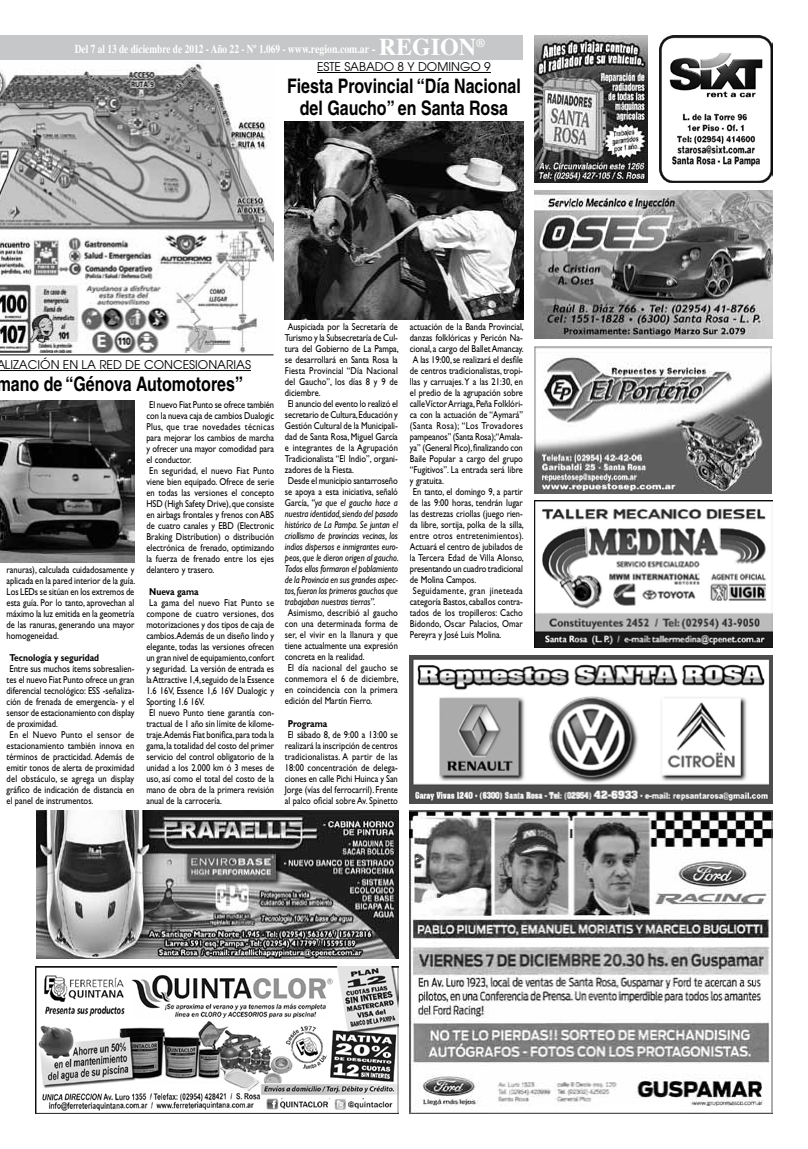
<style>
.page{position:relative;width:808px;height:1149px;background:#fff}
.page>*{position:absolute;margin:0;border:0;box-sizing:border-box;transform-origin:0 0}
.t1{font:700 20px/22px "Helvetica";color:#000;text-align:center;scale:.8 1}
.t2{font:700 12px "Times";color:#fff;scale:.78 1}
.t3{font:12px "Avant Garde";color:#000}
.t4{font:10px/11px "Gill Sans";color:#000;scale:.85 1}
.t5{font:700 10px "Gill Sans";color:#000;scale:.85 1}
.s1{font-size:24px}
.s2{font-style:italic}
</style>
<div class="page">
<div style="left:0;top:35px;width:523px;height:25px;background:#c6c7c8"></div>
<img style="left:534px;top:35px;width:114px;height:148px">
<img style="left:659px;top:35px;width:113px;height:148px">
<img style="left:36px;top:810px;width:363px;height:147px">
<img style="left:534px;top:191px;width:238px;height:147px">
<img style="left:535px;top:346px;width:237px;height:147px">
<img style="left:534px;top:500px;width:238px;height:147px">
<hr style="left:0;top:370px;width:251px;height:1px;background:#000">
<hr style="left:317px;top:72px;width:174px;height:1px;background:#000">
<img style="left:0;top:62px;width:274px;height:290px">
<hr style="left:0;top:354px;width:274px;height:1px;background:#000">
<img style="left:0;top:400px;width:134px;height:162px">
<img style="left:285px;top:122px;width:238px;height:197px">
<img style="left:410px;top:810px;width:362px;height:303px">
<img style="left:35px;top:966px;width:363px;height:147px">
<img style="left:410px;top:655px;width:362px;height:148px">
<p class="t2" style="left:75px;top:42px;width:527px">Del 7 al 13 de diciembre de 2012 - Año 22 - Nº 1.069 - www.region.com.ar - <span class="s1">REGION</span>®</p>
<p class="t3" style="left:317px;top:59px;width:175px">ESTE SABADO 8 Y DOMINGO 9</p>
<h1 class="t1" style="left:287px;top:75px;width:294px">Fiesta Provincial “Día Nacional del Gaucho” en Santa Rosa</h1>
<p class="t3" style="left:-61px;top:357px;width:9px">LIZACI</p>
<p class="t3" style="left:40px;top:357px;width:68px">ÓNEN LA RED</p>
<p class="t3" style="left:125px;top:357px;width:28px">DE CONCESIONARIAS</p>
<h1 class="t1" style="left:-3px;top:373px;width:310px">mano de “Génova Automotores”</h1>
<p class="t4" style="left:7px;top:564px;width:153px;text-align:justify">ranuras), calculada cuidadosamente y aplicada en la pared interior de la guía.<br>Los LEDs se sitúan en los extremos de esta guía. Por lo tanto, aprovechan al máximo la luz emitida en la geometría de las ranuras, generando una mayor homogeneidad.</p>
<p class="t5" style="left:9px;top:651px;width:107px">Tecnología y seguridad</p>
<p class="t4" style="left:7px;top:663px;width:152px">Entre sus muchos ítems sobresalien&shy;tes el nuevo Fiat Punto ofrece un gran diferencial tecnológico: ESS -señaliza&shy;ción de frenada de emergencia- y el sensor de estacionamiento con display de proximidad.<br>En el Nuevo Punto el sensor de estacionamiento también innova en términos de practicidad. Además de emitir tonos de alerta de proximidad del obstáculo, se agrega un display gráfico de indicación de distancia en el panel de instrumentos.</p>
<p class="t4" style="left:146px;top:399px;width:152px">El nuevo Fiat Punto se ofrece también con la nueva caja de cambios Dualogic Plus, que trae novedades técnicas para mejorar los cambios de marcha y ofrecer una mayor comodidad para el conductor.<br>En seguridad, el nuevo Fiat Punto viene bien equipado. Ofrece de serie en todas las versiones el concepto HSD (High Safety Drive), que consiste en airbags frontales y frenos con ABS de cuatro canales y EBD (Electronic Braking Distribution) o distribución electrónica de frenado, optimizando la fuerza de frenado entre los ejes delantero y trasero.</p>
<p class="t5" style="left:149px;top:585px;width:60px">Nueva gama</p>
<p class="t4" style="left:146px;top:597px;width:152px">La gama del nuevo Fiat Punto se compone de cuatro versiones, dos motorizaciones y dos tipos de caja de cambios.Además de un diseño lindo y elegante, todas las versiones ofrecen un gran nivel de equipamiento, confort y seguridad. La versión de entrada es la Attractive 1,4, seguido de la Essence 1.6 16V, Essence 1,6 16V Dualogic y Sporting 1.6 16V.<br>El nuevo Punto tiene garantía con&shy;tractual de 1 año sin límite de kilome&shy;traje.Además Fiat bonifica, para toda la gama, la totalidad del costo del primer servicio del control obligatorio de la unidad a los 2.000 km ó 3 meses de uso, así como el total del costo de la mano de obra de la primera revisión anual de la carrocería.</p>
<p class="t4" style="left:285px;top:321px;width:135px">Auspiciada por la Secretaría de<br>Turismo y la Subsecretaría de Cul&shy;tura del Gobierno de La Pampa, se desarrollará en Santa Rosa la<br>Fiesta Provincial “Día Nacional del Gaucho”, los días 8 y 9 de diciembre.<br>El anuncio del evento lo realizó el secretario de Cultura, Educación y<br>Gestión Cultural de la Municipali&shy;dad de Santa Rosa, Miguel García e integrantes de la Agrupación<br>Tradicionalista “El Indio”, organi&shy;zadores de la Fiesta.<br>Desde el municipio santarroseño se apoya a esta iniciativa, señaló<br>García, <span class="s2">“ya que el gaucho hace a nuestra identidad, siendo del pasado histórico de La Pampa. Se juntan el criollismo de provincias vecinas, los indios dispersos e inmigrantes euro&shy;peos, que le dieron origen al gaucho.<br>Todos ellos formaron el poblamiento de la Provincia en sus grandes aspec&shy;tos, fueron los primeros gauchos que trabajaban nuestras tierras”.</span></p>
<p class="t4" style="left:285px;top:607px;width:136px">Asimismo, describió al gaucho con una determinada forma de ser, el vivir en la llanura y que tiene actualmente una expresión concreta en la realidad.<br>El día nacional del gaucho se conmemora el 6 de diciembre, en coincidencia con la primera edición del Martín Fierro.</p>
<p class="t5" style="left:288px;top:717px;width:48px">Programa</p>
<p class="t4" style="left:285px;top:728px;width:134px;text-align:justify">El sábado 8, de 9:00 a 13:00 se realizará la inscripción de centros tradicionalistas. A partir de las 18:00 concentración de delega&shy;ciones en calle Pichi Huinca y San Jorge (vías del ferrocarril). Frente al palco oficial sobre Av. Spinetto</p>
<p class="t4" style="left:410px;top:321px;width:135px">actuación de la Banda Provincial, danzas folklóricas y Pericón Na&shy;cional, a cargo del Ballet Amancay.<br>A las 19:00, se realizará el desfile de centros tradicionalistas, tropi&shy;llas y carruajes. Y a las 21:30, en el predio de la agrupación sobre calle Víctor Arriaga, Peña Folklóri&shy;ca con la actuación de “Aymará” (Santa Rosa); “Los Trovadores pampeanos” (Santa Rosa);“Amala&shy;ya” (General Pico), finalizando con<br>Baile Popular a cargo del grupo “Fugitivos”. La entrada será libre y gratuita.<br>En tanto, el domingo 9, a partir de las 9:00 horas, tendrán lugar las destrezas criollas (juego rien&shy;da libre, sortija, polka de la silla, entre otros entretenimientos).<br>Actuará el centro de jubilados de la Tercera Edad de Villa Alonso, presentando un cuadro tradicional de Molina Campos.<br>Seguidamente, gran jineteada categoría Bastos, caballos contra&shy;tados de los tropilleros: Cacho<br>Bidondo, Oscar Palacios, Omar<br>Pereyra y José Luis Molina.</p>
</div>
